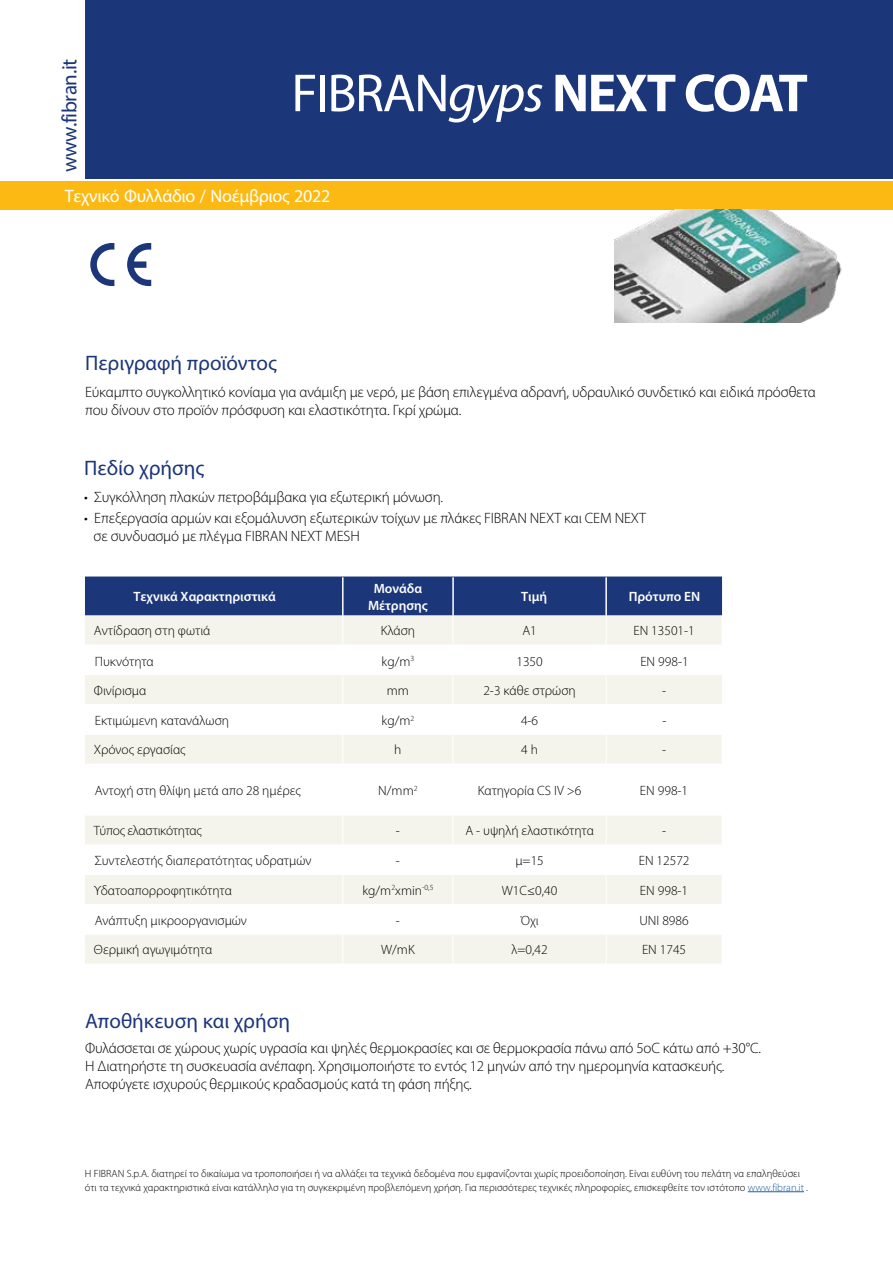
<style>
.page{position:relative;width:893px;height:1263px;background:#fff}
.page>*{position:absolute;margin:0;border:0;box-sizing:border-box;transform-origin:0 0}
.t1{font:700 54px "Myriad Pro";letter-spacing:-.04em;color:#fff}
.t2{font:21px "Myriad Pro";color:#1b3679}
.t3{font:21px "Myriad Pro";letter-spacing:-.02em;color:#1b3679}
.t4{font:18px "Myriad Pro";letter-spacing:-.015em;color:#fff}
.t5{font:300 15px/18px "Myriad Pro";letter-spacing:-.01em;color:#000}
.t6{font:300 13.5px "Myriad Pro";color:#000}
.t7{font:600 13.5px/16.2px "Myriad Pro";color:#fff;text-align:center}
.t8{font:300 13.5px "Myriad Pro";letter-spacing:-.02em;color:#000}
.t9{font:300 10.5px/13.5px "Myriad Pro";color:#000}
.s1{font-weight:400}
.s2{font-weight:400;font-style:italic}
.s3{color:#215e9e}
</style>
<div class="page">
<div style="left:85px;top:0;width:808px;height:179px;background:#1b3679"></div>
<div style="left:0;top:182px;width:893px;height:28px;background:#fdb913"></div>
<div style="left:85px;top:935px;width:637px;height:28px;background:#f5f4ec"></div>
<svg style="left:85px;top:675px;width:637px;height:229px;fill:#f5f4ec"></svg>
<hr style="left:84px;top:705px;width:2px;height:30px;background:#fff">
<hr style="left:342px;top:705px;width:2px;height:30px;background:#fff">
<hr style="left:452px;top:705px;width:2px;height:30px;background:#fff">
<hr style="left:605px;top:705px;width:2px;height:30px;background:#fff">
<svg style="left:342px;top:675px;width:1px;height:29px"></svg>
<svg style="left:453px;top:675px;width:1px;height:29px"></svg>
<svg style="left:606px;top:675px;width:1px;height:29px"></svg>
<hr style="left:84px;top:704px;width:259px;height:1px;background:#fff">
<hr style="left:343px;top:704px;width:110px;height:1px;background:#fff">
<hr style="left:453px;top:704px;width:153px;height:1px;background:#fff">
<hr style="left:606px;top:704px;width:116px;height:1px;background:#fff">
<svg style="left:342px;top:735px;width:1px;height:29px"></svg>
<svg style="left:453px;top:735px;width:1px;height:29px"></svg>
<svg style="left:606px;top:735px;width:1px;height:29px"></svg>
<hr style="left:84px;top:765px;width:2px;height:50px;background:#fff">
<hr style="left:84px;top:846px;width:2px;height:29px;background:#fff">
<hr style="left:84px;top:764px;width:259px;height:1px;background:#fff">
<hr style="left:343px;top:764px;width:110px;height:1px;background:#fff">
<hr style="left:453px;top:764px;width:153px;height:1px;background:#fff">
<hr style="left:606px;top:764px;width:117px;height:1px;background:#fff">
<hr style="left:342px;top:765px;width:2px;height:50px;background:#fff">
<hr style="left:342px;top:846px;width:2px;height:29px;background:#fff">
<hr style="left:452px;top:765px;width:2px;height:50px;background:#fff">
<hr style="left:452px;top:846px;width:2px;height:29px;background:#fff">
<hr style="left:605px;top:765px;width:2px;height:50px;background:#fff">
<hr style="left:605px;top:846px;width:2px;height:29px;background:#fff">
<hr style="left:721px;top:765px;width:2px;height:50px;background:#fff">
<hr style="left:721px;top:846px;width:2px;height:29px;background:#fff">
<svg style="left:342px;top:815px;width:1px;height:29px"></svg>
<svg style="left:453px;top:815px;width:1px;height:29px"></svg>
<svg style="left:606px;top:815px;width:1px;height:29px"></svg>
<hr style="left:84px;top:844px;width:259px;height:2px;background:#fff">
<hr style="left:343px;top:844px;width:110px;height:2px;background:#fff">
<hr style="left:453px;top:844px;width:153px;height:2px;background:#fff">
<hr style="left:606px;top:844px;width:117px;height:2px;background:#fff">
<svg style="left:85px;top:576px;width:638px;height:68px;background:#7988ab"></svg>
<svg style="left:342px;top:875px;width:1px;height:29px"></svg>
<svg style="left:453px;top:875px;width:1px;height:29px"></svg>
<svg style="left:606px;top:875px;width:1px;height:29px"></svg>
<svg style="left:342px;top:935px;width:1px;height:28px"></svg>
<svg style="left:453px;top:935px;width:1px;height:28px"></svg>
<svg style="left:606px;top:935px;width:1px;height:28px"></svg>
<hr style="left:748px;top:1191px;width:56px;height:1px;background:#215e9e">
<svg style="left:90px;top:243px;width:24px;height:43px"></svg>
<svg style="left:127px;top:243px;width:24px;height:43px"></svg>
<img style="left:614px;top:210px;width:228px;height:112px">
<h2 class="t3" style="left:57px;top:172px;width:115px;rotate:-90deg">www.fibran.it</h2>
<h1 class="t1" style="left:291px;top:58px;width:518px"><span class="s1">FIBRAN</span><span class="s2">gyps</span> NEXT COAT</h1>
<p class="t4" style="left:65px;top:185px;width:267px">Τεχνικό Φυλλάδιο / Νοέμβριος 2022</p>
<h2 class="t2" style="left:85px;top:350px;width:193px">Περιγραφή προϊόντος</h2>
<p class="t5" style="left:85px;top:383px;width:732px">Εύκαμπτο συγκολλητικό κονίαμα για ανάμιξη με νερό, με βάση επιλεγμένα αδρανή, υδραυλικό συνδετικό και ειδικά πρόσθετα που δίνουν στο προϊόν πρόσφυση και ελαστικότητα. Γκρί χρώμα.</p>
<h2 class="t2" style="left:84px;top:455px;width:122px">Πεδίο χρήσης</h2>
<p class="t5" style="left:84px;top:488px;width:360px">• Συγκόλληση πλακών πετροβάμβακα για εξωτερική μόνωση.</p>
<p class="t5" style="left:94px;top:509px;width:554px;text-indent:-9px">• Επεξεργασία αρμών και εξομάλυνση εξωτερικών τοίχων με πλάκες FIBRAN NEXT και CEM NEXT σε συνδυασμό με πλέγμα FIBRAN NEXT MESH</p>
<p class="t7" style="left:133px;top:588px;width:144px">Τεχνικά Χαρακτηριστικά</p>
<p class="t7" style="left:368px;top:580px;width:61px">Μονάδα<br>Μέτρησης</p>
<p class="t7" style="left:521px;top:588px;width:28px">Τιμή</p>
<p class="t7" style="left:629px;top:588px;width:73px">Πρότυπο ΕΝ</p>
<p class="t6" style="left:94px;top:623px;width:118px">Αντίδραση στη φωτιά</p>
<p class="t6" style="left:381px;top:623px;width:36px">Κλάση</p>
<p class="t6" style="left:522px;top:623px;width:16px">A1</p>
<p class="t6" style="left:633px;top:623px;width:63px">EN 13501-1</p>
<p class="t6" style="left:95px;top:654px;width:61px">Πυκνότητα</p>
<p class="t6" style="left:382px;top:654px;width:34px">kg/m<sup>3</sup></p>
<p class="t6" style="left:516px;top:654px;width:28px">1350</p>
<p class="t6" style="left:640px;top:654px;width:50px">EN 998-1</p>
<p class="t6" style="left:94px;top:683px;width:54px">Φινίρισμα</p>
<p class="t6" style="left:387px;top:683px;width:24px">mm</p>
<p class="t6" style="left:483px;top:683px;width:94px">2-3 κάθε στρώση</p>
<p class="t6" style="left:662px;top:683px;width:6px">-</p>
<p class="t6" style="left:95px;top:713px;width:136px">Εκτιμώμενη κατανάλωση</p>
<p class="t6" style="left:382px;top:713px;width:34px">kg/m<sup>2</sup></p>
<p class="t6" style="left:521px;top:713px;width:19px">4-6</p>
<p class="t6" style="left:662px;top:713px;width:6px">-</p>
<p class="t6" style="left:94px;top:742px;width:93px">Χρόνος εργασίας</p>
<p class="t6" style="left:394px;top:742px;width:9px">h</p>
<p class="t6" style="left:521px;top:742px;width:18px">4 h</p>
<p class="t6" style="left:662px;top:742px;width:6px">-</p>
<p class="t6" style="left:95px;top:783px;width:208px">Αντοχή στη θλίψη μετά απο 28 ημέρες</p>
<p class="t6" style="left:378px;top:783px;width:41px">N/mm<sup>2</sup></p>
<p class="t6" style="left:478px;top:783px;width:105px">Κατηγορία CS IV &gt;6</p>
<p class="t6" style="left:640px;top:783px;width:50px">EN 998-1</p>
<p class="t8" style="left:94px;top:823px;width:109px">Τύπος ελαστικότητας</p>
<p class="t6" style="left:396px;top:823px;width:6px">-</p>
<p class="t6" style="left:465px;top:823px;width:130px">Α - υψηλή ελαστικότητα</p>
<p class="t6" style="left:662px;top:823px;width:6px">-</p>
<p class="t6" style="left:95px;top:853px;width:218px">Συντελεστής διαπερατότητας υδρατμών</p>
<p class="t6" style="left:396px;top:853px;width:6px">-</p>
<p class="t6" style="left:515px;top:853px;width:30px">μ=15</p>
<p class="t6" style="left:639px;top:853px;width:52px">EN 12572</p>
<p class="t6" style="left:94px;top:882px;width:139px">Υδατοαπορροφητικότητα</p>
<p class="t6" style="left:362px;top:882px;width:73px">kg/m<sup>2</sup>xmin<sup>-0,5</sup></p>
<p class="t6" style="left:502px;top:882px;width:57px">W1C≤0,40</p>
<p class="t6" style="left:640px;top:882px;width:50px">EN 998-1</p>
<p class="t6" style="left:95px;top:913px;width:154px">Ανάπτυξη μικροοργανισμών</p>
<p class="t6" style="left:396px;top:913px;width:6px">-</p>
<p class="t6" style="left:521px;top:913px;width:19px">Όχι</p>
<p class="t6" style="left:639px;top:913px;width:51px">UNI 8986</p>
<p class="t6" style="left:94px;top:942px;width:120px">Θερμική αγωγιμότητα</p>
<p class="t6" style="left:381px;top:942px;width:35px">W/mK</p>
<p class="t6" style="left:512px;top:942px;width:38px">λ=0,42</p>
<p class="t6" style="left:642px;top:942px;width:46px">EN 1745</p>
<h2 class="t2" style="left:85px;top:1008px;width:207px">Αποθήκευση και χρήση</h2>
<p class="t5" style="left:85px;top:1039px;width:677px">Φυλάσσεται σε χώρους χωρίς υγρασία και ψηλές θερμοκρασίες και σε θερμοκρασία πάνω από 5oC κάτω από +30°C.<br>Η Διατηρήστε τη συσκευασία ανέπαφη. Χρησιμοποιήστε το εντός 12 μηνών από την ημερομηνία κατασκευής.<br>Αποφύγετε ισχυρούς θερμικούς κραδασμούς κατά τη φάση πήξης.</p>
<p class="t9" style="left:85px;top:1167px;width:725px">Η FIBRAN S.p.A. διατηρεί το δικαίωμα να τροποποιήσει ή να αλλάξει τα τεχνικά δεδομένα που εμφανίζονται χωρίς προειδοποίηση. Είναι ευθύνη του πελάτη να επαληθεύσει ότι τα τεχνικά χαρακτηριστικά είναι κατάλληλσ για τη συγκεκριμένη προβλεπόμενη χρήση. Για περισσότερες τεχνικές πληροφορίες, επισκεφθείτε τον ιστότοπο <span class="s3">www.fibran.it</span> .</p>
</div>
